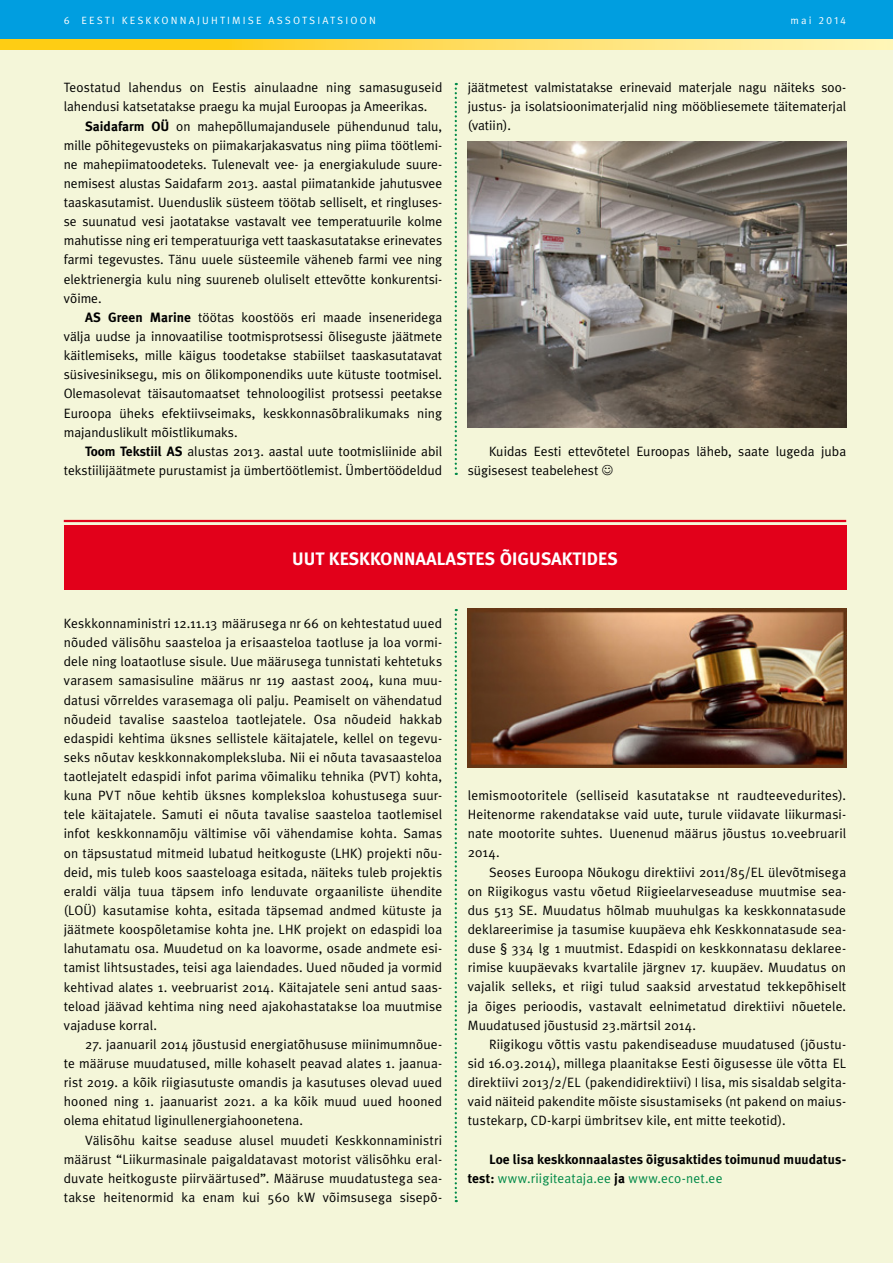
<style>
.page{position:relative;width:893px;height:1263px;background:#fff}
.page>*{position:absolute;margin:0;border:0;box-sizing:border-box;transform-origin:0 0}
.t1{font:700 18px "Meta Pro";color:#fff}
.t2{font:13.5px/19.2px "Meta Plus";color:#000;text-align:justify}
.t3{font:700 13.5px/19.2px "Meta Plus";letter-spacing:.005em;color:#000}
.t4{font:10.5px "Meta Pro";letter-spacing:.21em;color:#fff}
.s1{font-weight:700}
.s2{font-weight:400;color:#008947}
</style>
<div class="page">
<div style="left:0;top:40px;width:893px;height:1223px;background:#f4f6d9"></div>
<div style="left:0;top:0;width:893px;height:40px;background:#009ee0"></div>
<svg style="left:0;top:40px;width:893px;height:9px;background:#fedc58"></svg>
<img style="left:468px;top:142px;width:378px;height:285px">
<div style="left:64px;top:526px;width:782px;height:64px;background:#e2001a"></div>
<hr style="left:64px;top:520px;width:782px;height:2px;background:#e2001a">
<img style="left:468px;top:609px;width:378px;height:159px">
<svg style="left:455px;top:83px;width:2px;height:392px"></svg>
<svg style="left:455px;top:609px;width:2px;height:593px"></svg>
<p class="t4" style="left:64px;top:14px;width:261px">6 EE STI KE SKK ONNAJUHTI MI SE ASSOT SIAT</p>
<p class="t4" style="left:337px;top:14px;width:40px">SI OON</p>
<p class="t4" style="left:790px;top:14px;width:57px">MAI 2014</p>
<p class="t2" style="left:64px;top:78px;width:380px">Teostatud lahendus on Eestis ainulaadne ning samasuguseid lahendusi katsetatakse praegu ka mujal Euroopas ja Ameerikas.</p>
<p class="t2" style="left:64px;top:116px;width:380px;text-indent:21px"><span class="s1">Saidafarm OÜ</span> on mahepõllumajandusele pühendunud talu, mille põhitegevusteks on piimakarjakasvatus ning piima töötlemi&shy;ne mahepiimatoodeteks. Tulenevalt vee- ja energiakulude suure&shy;nemisest alustas Saidafarm 2013. aastal piimatankide jahutusvee taaskasutamist. Uuenduslik süsteem töötab selliselt, et ringluses&shy;se suunatud vesi jaotatakse vastavalt vee temperatuurile kolme mahutisse ning eri temperatuuriga vett taaskasutatakse erinevates farmi tegevustes. Tänu uuele süsteemile väheneb farmi vee ning elektrienergia kulu ning suureneb oluliselt ettevõtte konkurentsi&shy;võime.</p>
<p class="t2" style="left:64px;top:307px;width:380px;text-indent:21px"><span class="s1">AS Green Marine</span> töötas koostöös eri maade inseneridega välja uudse ja innovaatilise tootmisprotsessi õliseguste jäätmete käitlemiseks, mille käigus toodetakse stabiilset taaskasutatavat süsivesiniksegu, mis on õlikomponendiks uute kütuste tootmisel.<br>Olemasolevat täisautomaatset tehnoloogilist protsessi peetakse Euroopa üheks efektiivseimaks, keskkonnasõbralikumaks ning majanduslikult mõistlikumaks.</p>
<p class="t2" style="left:64px;top:441px;width:380px;text-align:right"><span class="s1">Toom Tekstiil AS</span> alustas 2013. aastal uute tootmisliinide abil tekstiilijäätmete purustamist ja ümbertöötlemist. Ümbertöödeldud</p>
<p class="t2" style="left:468px;top:78px;width:380px">jäätmetest valmistatakse erinevaid materjale nagu näiteks soo&shy;justus- ja isolatsioonimaterjalid ning mööbliesemete täitematerjal (vatiin).</p>
<p class="t2" style="left:468px;top:441px;width:380px;text-indent:21px">Kuidas Eesti ettevõtetel Euroopas läheb, saate lugeda juba sügisesest teabelehest</p>
<h1 class="t1" style="left:292px;top:547px;width:327px">UUT KESKKONNAALASTES ÕIGUSAKTIDES</h1>
<p class="t2" style="left:64px;top:613px;width:380px">Keskkonnaministri 12.11.13 määrusega nr 66 on kehtestatud uued nõuded välisõhu saasteloa ja erisaasteloa taotluse ja loa vormi&shy;dele ning loataotluse sisule. Uue määrusega tunnistati kehtetuks varasem samasisuline määrus nr 119 aastast 2004, kuna muu&shy;datusi võrreldes varasemaga oli palju. Peamiselt on vähendatud nõudeid tavalise saasteloa taotlejatele. Osa nõudeid hakkab edaspidi kehtima üksnes sellistele käitajatele, kellel on tegevu&shy;seks nõutav keskkonnakompleksluba. Nii ei nõuta tavasaasteloa taotlejatelt edaspidi infot parima võimaliku tehnika (PVT) kohta, kuna PVT nõue kehtib üksnes kompleksloa kohustusega suur&shy;tele käitajatele. Samuti ei nõuta tavalise saasteloa taotlemisel infot keskkonnamõju vältimise või vähendamise kohta. Samas on täpsustatud mitmeid lubatud heitkoguste (LHK) projekti nõu&shy;deid, mis tuleb koos saasteloaga esitada, näiteks tuleb projektis eraldi välja tuua täpsem info lenduvate orgaaniliste ühendite (LOÜ) kasutamise kohta, esitada täpsemad andmed kütuste ja jäätmete koospõletamise kohta jne. LHK projekt on edaspidi loa lahutamatu osa. Muudetud on ka loavorme, osade andmete esi&shy;tamist lihtsustades, teisi aga laiendades. Uued nõuded ja vormid kehtivad alates 1. veebruarist 2014. Käitajatele seni antud saas&shy;teload jäävad kehtima ning need ajakohastatakse loa muutmise vajaduse korral.</p>
<p class="t2" style="left:64px;top:1034px;width:380px;text-indent:21px">27. jaanuaril 2014 jõustusid energiatõhususe miinimumnõue&shy;te määruse muudatused, mille kohaselt peavad alates 1. jaanua&shy;rist 2019. a kõik riigiasutuste omandis ja kasutuses olevad uued hooned ning 1. jaanuarist 2021. a ka kõik muud uued hooned olema ehitatud liginullenergiahoonetena.</p>
<p class="t2" style="left:64px;top:1130px;width:380px;text-indent:21px">Välisõhu kaitse seaduse alusel muudeti Keskkonnaministri määrust “Liikurmasinale paigaldatavast motorist välisõhku eral&shy;duvate heitkoguste piirväärtused”. Määruse muudatustega sea&shy;takse heitenormid ka enam kui 560 kW võimsusega sisepõ-</p>
<p class="t2" style="left:468px;top:786px;width:380px">lemismootoritele (selliseid kasutatakse nt raudteevedurites).<br>Heitenorme rakendatakse vaid uute, turule viidavate liikurmasi&shy;nate mootorite suhtes. Uuenenud määrus jõustus 10.veebruaril 2014.</p>
<p class="t2" style="left:468px;top:862px;width:380px;text-indent:21px">Seoses Euroopa Nõukogu direktiivi 2011/85/EL ülevõtmisega on Riigikogus vastu võetud Riigieelarveseaduse muutmise sea&shy;dus 513 SE. Muudatus hõlmab muuhulgas ka keskkonnatasude deklareerimise ja tasumise kuupäeva ehk Keskkonnatasude sea&shy;duse § 334 lg 1 muutmist. Edaspidi on keskkonnatasu deklaree&shy;rimise kuupäevaks kvartalile järgnev 17. kuupäev. Muudatus on vajalik selleks, et riigi tulud saaksid arvestatud tekkepõhiselt ja õiges perioodis, vastavalt eelnimetatud direktiivi nõuetele.<br>Muudatused jõustusid 23.märtsil 2014.</p>
<p class="t2" style="left:468px;top:1034px;width:380px;text-indent:21px">Riigikogu võttis vastu pakendiseaduse muudatused (jõustu&shy;sid 16.03.2014), millega plaanitakse Eesti õigusesse üle võtta EL direktiivi 2013/2/EL (pakendidirektiivi) I lisa, mis sisaldab selgita&shy;vaid näiteid pakendite mõiste sisustamiseks (nt pakend on maius&shy;tustekarp, CD-karpi ümbritsev kile, ent mitte teekotid).</p>
<p class="t3" style="left:468px;top:1149px;width:380px;text-indent:21px">Loe lisa keskkonnaalastes õigusaktides toimunud muudatus&shy;test: <span class="s2">www.riigiteataja.ee</span> ja <span class="s2">www.eco-net.ee</span></p>
</div>
